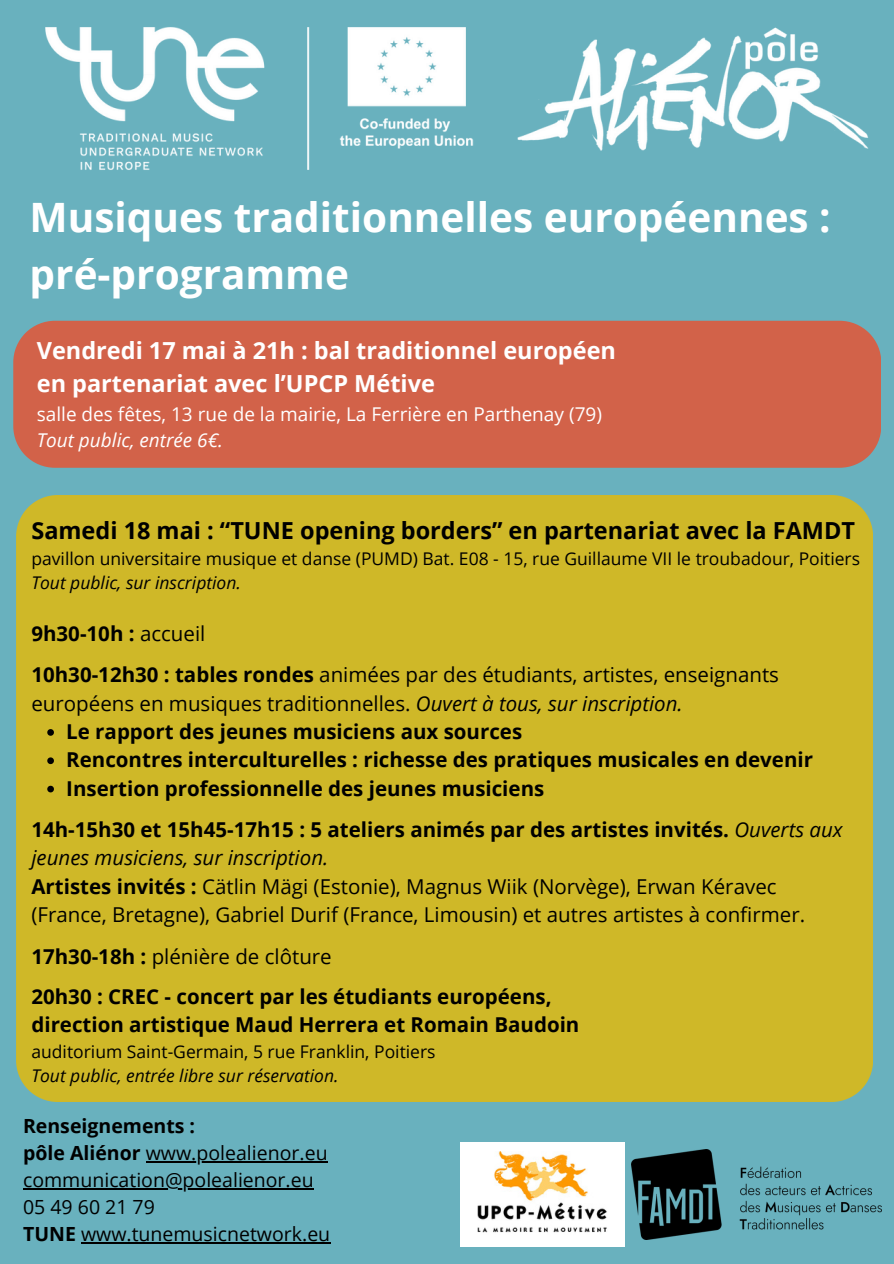
<style>
.page{position:relative;width:894px;height:1264px;background:#fff}
.page>*{position:absolute;margin:0;border:0;box-sizing:border-box;transform-origin:0 0}
.t1{font:700 40.5px/56.2px "Open Sans";color:#fff}
.t2{font:700 23.55px/32.7px "Open Sans";color:#fff}
.t3{font:700 23.55px "Open Sans";color:#000}
.t4{font:20.55px/28.3px "Open Sans";color:#000}
.t5{font:700 20.55px/28.2px "Open Sans";color:#000}
.t6{font:19.5px/27px "Open Sans";color:#000}
.t7{font:19.05px/25.8px "Open Sans";color:#fff}
.t8{font:17.55px/23.7px "Open Sans";color:#000}
.t9{font:italic 17.55px "Open Sans";color:#000}
.s1{font-style:italic}
.s2{font-weight:400}
.s3{font-weight:700}
</style>
<div class="page">
<div style="left:0;top:0;width:893px;height:1263px;background:#69b1be"></div>
<div style="left:16px;top:495px;width:856px;height:606px;background:#cfb828"></div>
<svg style="left:47px;top:729px;width:7px;height:6px"></svg>
<svg style="left:47px;top:757px;width:7px;height:7px"></svg>
<svg style="left:47px;top:785px;width:7px;height:7px"></svg>
<div style="left:13px;top:321px;width:868px;height:147px;background:#d26249"></div>
<div style="left:460px;top:1141px;width:165px;height:104px;background:#fff"></div>
<img style="left:477px;top:1151px;width:130px;height:82px">
<img style="left:631px;top:1149px;width:250px;height:89px">
<img style="left:45px;top:27px;width:429px;height:143px">
<img style="left:517px;top:27px;width:352px;height:124px">
<hr style="left:146px;top:1161px;width:181px;height:1px;background:#000">
<hr style="left:23px;top:1188px;width:290px;height:1px;background:#000">
<hr style="left:81px;top:1242px;width:249px;height:1px;background:#000">
<h2 class="t1" style="left:30px;top:188px;width:802px">Musiques traditionnelles européennes : pré-programme</h2>
<p class="t2" style="left:37px;top:334px;width:580px">Vendredi 17 mai à 21h : bal traditionnel européen en partenariat avec l’UPCP Métive</p>
<p class="t7" style="left:37px;top:401px;width:566px">salle des fêtes, 13 rue de la mairie, La Ferrière en Parthenay (79)<br><span class="s1">Tout public, entrée 6€.</span></p>
<p class="t3" style="left:31px;top:514px;width:825px">Samedi 18 mai : “TUNE opening borders” en partenariat avec la FAMDT</p>
<p class="t8" style="left:31px;top:546px;width:830px">pavillon universitaire musique et danse (PUMD) Bat. E08 - 15, rue Guillaume VII le troubadour, Poitiers</p>
<h1 class="t9" style="left:31px;top:570px;width:211px">Tout public, sur inscription.</h1>
<h2 class="t5" style="left:31px;top:618px;width:175px">9h30-10h : <span class="s2">accueil</span></h2>
<p class="t4" style="left:31px;top:660px;width:749px"><span class="s3">10h30-12h30 : tables rondes</span> animées par des étudiants, artistes, enseignants européens en musiques traditionnelles. <span class="s1">Ouvert à tous, sur inscription.</span></p>
<p class="t5" style="left:66px;top:717px;width:457px">Le rapport des jeunes musiciens aux sources</p>
<p class="t5" style="left:66px;top:745px;width:748px">Rencontres interculturelles : richesse des pratiques musicales en devenir</p>
<h2 class="t5" style="left:66px;top:773px;width:479px">Insertion professionnelle des jeunes musiciens</h2>
<h2 class="t4" style="left:31px;top:814px;width:812px"><span class="s3">14h-15h30 et 15h45-17h15 : 5 ateliers animés par des artistes invités.</span> <span class="s1">Ouverts aux jeunes musiciens, sur inscription.<br></span><span class="s3">Artistes invités :</span> Cätlin Mägi (Estonie), Magnus Wiik (Norvège), Erwan Kéravec (France, Bretagne), Gabriel Durif (France, Limousin) et autres artistes à confirmer.</h2>
<h2 class="t4" style="left:31px;top:941px;width:302px"><span class="s3">17h30-18h :</span> plénière de clôture</h2>
<p class="t5" style="left:31px;top:982px;width:549px">20h30 : CREC - concert par les étudiants européens, direction artistique Maud Herrera et Romain Baudoin</p>
<p class="t8" style="left:31px;top:1039px;width:405px">auditorium Saint-Germain, 5 rue Franklin, Poitiers<br><span class="s1">Tout public, entrée libre sur réservation.</span></p>
<p class="t6" style="left:23px;top:1112px;width:308px"><span class="s3">Renseignements :<br>pôle Aliénor</span> www.polealienor.eu communication@polealienor.eu<br>05 49 60 21 79<br><span class="s3">TUNE</span> www.tunemusicnetwork.eu</p>
</div>
